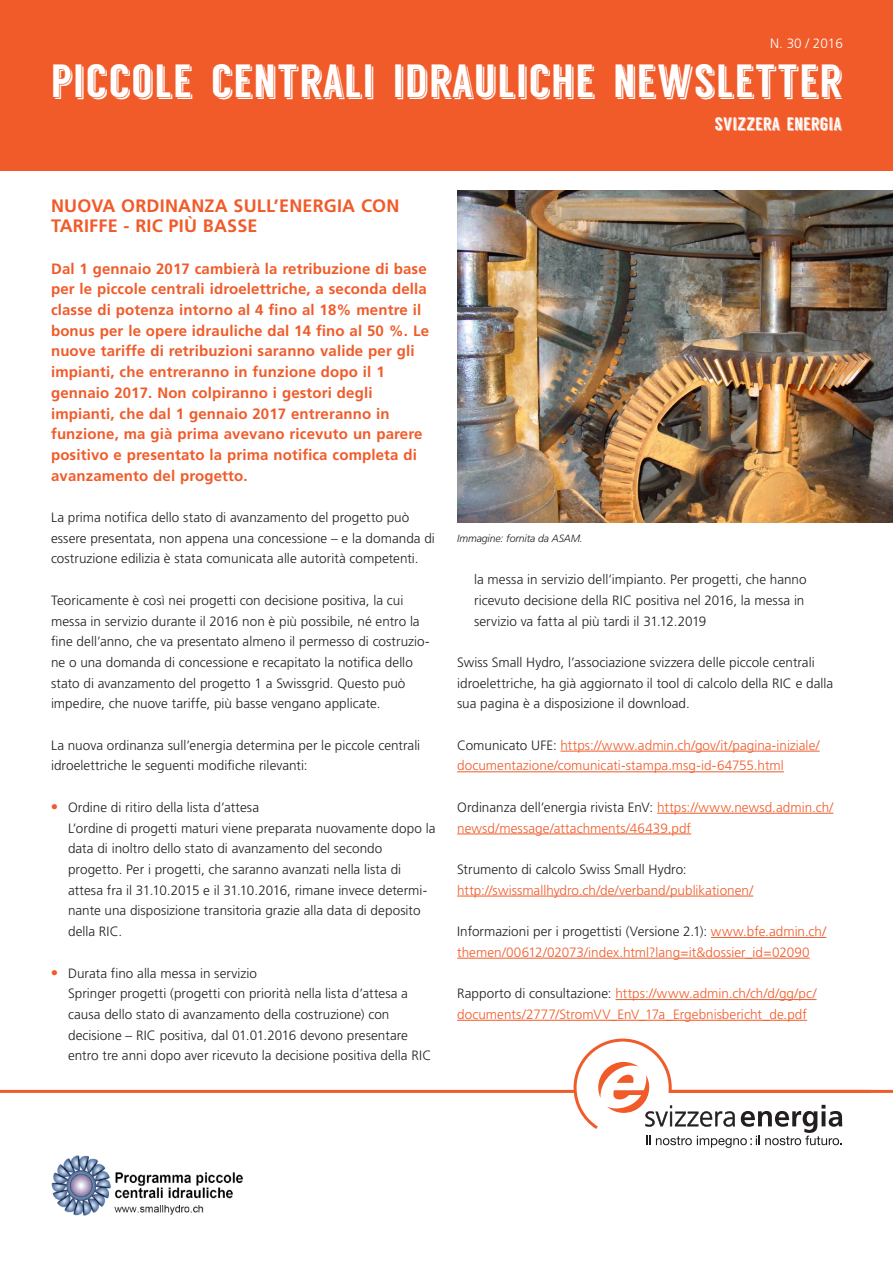
<style>
.page{position:relative;width:893px;height:1263px;background:#fff}
.page>*{position:absolute;margin:0;border:0;box-sizing:border-box;transform-origin:0 0}
.Merkblatttittel{font:46.5px "Langdon";letter-spacing:.005em;color:#fff}
.Kapitel_Zwischentite{font:700 18px/20.7px "Frutiger LT Std";letter-spacing:.01em;color:#f15b2a}
.Merkblattuntertitel{font:18px "Langdon";color:#fff}
.Leadtext{font:700 15px/20.7px "Frutiger LT Std";letter-spacing:.01em;color:#f15b2a}
.Fliesstext{font:300 13.5px/20.7px "Frutiger LT Std";letter-spacing:.005em;color:#231f20}
.Indent_01{font:300 13.5px/20.7px "Frutiger LT Std";color:#231f20}
.Fliesstext-2{font:300 13.5px/20.7px "Frutiger LT Std";letter-spacing:.005em;color:#f15b2a}
.Zielpublikum{font:300 13.5px "Frutiger LT Std";color:#fff}
.Legende{font:italic 300 10.5px "Frutiger LT Std";letter-spacing:-.01em;color:#231f20}
.s1{color:#f15b2a}
.s2{color:#231f20}
</style>
<div class="page">
<div style="left:0;top:0;width:893px;height:170px;background:#f15b2a"></div>
<img style="left:457px;top:191px;width:436px;height:331px">
<hr style="left:560px;top:751px;width:260px;height:1px;background:#f15b2a">
<hr style="left:457px;top:771px;width:327px;height:1px;background:#f15b2a">
<hr style="left:657px;top:813px;width:176px;height:1px;background:#f15b2a">
<hr style="left:457px;top:833px;width:234px;height:1px;background:#f15b2a">
<hr style="left:457px;top:896px;width:296px;height:1px;background:#f15b2a">
<hr style="left:711px;top:937px;width:115px;height:1px;background:#f15b2a">
<hr style="left:457px;top:958px;width:353px;height:1px;background:#f15b2a">
<hr style="left:615px;top:999px;width:201px;height:1px;background:#f15b2a">
<hr style="left:457px;top:1020px;width:350px;height:1px;background:#f15b2a">
<hr style="left:0;top:1090px;width:893px;height:3px;background:#f15b2a">
<svg style="left:572px;top:1038px;width:301px;height:110px"></svg>
<img style="left:51px;top:1156px;width:192px;height:59px">
<p class="Zielpublikum" style="left:770px;top:36px;width:74px">N. 30 / 2016</p>
<p class="Merkblatttittel" style="left:51px;top:56px;width:792px">PICCOLE CENTRALI IDRAULICHE NEWSLETTER</p>
<p class="Merkblattuntertitel" style="left:715px;top:114px;width:128px">SVIZZERA ENERGIA</p>
<p class="Kapitel_Zwischentite" style="left:51px;top:195px;width:350px">NUOVA ORDINANZA SULL’ENERGIA CON<br>TARIFFE - RIC PIÙ BASSE</p>
<p class="Leadtext" style="left:51px;top:258px;width:379px">Dal 1 gennaio 2017 cambierà la retribuzione di base per le piccole centrali idroelettriche, a seconda della classe di potenza intorno al 4 fino al 18% mentre il bonus per le opere idrauliche dal 14 fino al 50 %. Le nuove tariffe di retribuzioni saranno valide per gli impianti, che entreranno in funzione dopo il 1 gennaio 2017. Non colpiranno i gestori degli impianti, che dal 1 gennaio 2017 entreranno in funzione, ma già prima avevano ricevuto un parere positivo e presentato la prima notifica completa di avanzamento del progetto.</p>
<p class="Fliesstext" style="left:51px;top:507px;width:385px">La prima notifica dello stato di avanzamento del progetto può essere presentata, non appena una concessione – e la domanda di costruzione edilizia è stata comunicata alle autorità competenti.</p>
<p class="Fliesstext" style="left:51px;top:590px;width:380px">Teoricamente è così nei progetti con decisione positiva, la cui messa in servizio durante il 2016 non è più possibile, né entro la fine dell’anno, che va presentato almeno il permesso di costruzio&shy;ne o una domanda di concessione e recapitato la notifica dello stato di avanzamento del progetto 1 a Swissgrid. Questo può impedire, che nuove tariffe, più basse vengano applicate.</p>
<p class="Fliesstext" style="left:51px;top:735px;width:371px">La nuova ordinanza sull’energia determina per le piccole centrali idroelettriche le seguenti modifiche rilevanti:</p>
<p class="Indent_01" style="left:51px;top:797px;width:210px"><span class="s1">●</span> Ordine di ritiro della lista d’attesa</p>
<p class="Indent_01" style="left:68px;top:818px;width:369px">L’ordine di progetti maturi viene preparata nuovamente dopo la data di inoltro dello stato di avanzamento del secondo progetto. Per i progetti, che saranno avanzati nella lista di attesa fra il 31.10.2015 e il 31.10.2016, rimane invece determi&shy;nante una disposizione transitoria grazie alla data di deposito della RIC.</p>
<p class="Indent_01" style="left:51px;top:963px;width:208px"><span class="s1">●</span> Durata fino alla messa in servizio</p>
<p class="Indent_01" style="left:68px;top:983px;width:365px">Springer progetti (progetti con priorità nella lista d’attesa a causa dello stato di avanzamento della costruzione) con decisione – RIC positiva, dal 01.01.2016 devono presentare entro tre anni dopo aver ricevuto la decisione positiva della RIC</p>
<p class="Legende" style="left:457px;top:533px;width:127px">Immagine: fornita da ASAM.</p>
<p class="Indent_01" style="left:474px;top:569px;width:334px">la messa in servizio dell’impianto. Per progetti, che hanno ricevuto decisione della RIC positiva nel 2016, la messa in servizio va fatta al più tardi il 31.12.2019</p>
<p class="Fliesstext" style="left:457px;top:652px;width:378px">Swiss Small Hydro, l’associazione svizzera delle piccole centrali idroelettriche, ha già aggiornato il tool di calcolo della RIC e dalla sua pagina è a disposizione il download.</p>
<p class="Fliesstext-2" style="left:457px;top:735px;width:364px"><span class="s2">Comunicato UFE:</span> https://www.admin.ch/gov/it/pagina-iniziale/ documentazione/comunicati-stampa.msg-id-64755.html</p>
<p class="Fliesstext-2" style="left:457px;top:797px;width:378px"><span class="s2">Ordinanza dell’energia rivista EnV:</span> https://www.newsd.admin.ch/ newsd/message/attachments/46439.pdf</p>
<p class="Fliesstext" style="left:457px;top:859px;width:231px">Strumento di calcolo Swiss Small Hydro:</p>
<p class="Fliesstext-2" style="left:457px;top:880px;width:298px">http://swissmallhydro.ch/de/verband/publikationen/</p>
<p class="Fliesstext-2" style="left:457px;top:921px;width:371px"><span class="s2">Informazioni per i progettisti (Versione 2.1):</span> www.bfe.admin.ch/ themen/00612/02073/index.html?lang=it&amp;dossier_id=02090</p>
<p class="Fliesstext-2" style="left:457px;top:983px;width:361px"><span class="s2">Rapporto di consultazione:</span> https://www.admin.ch/ch/d/gg/pc/ documents/2777/StromVV_EnV_17a_Ergebnisbericht_de.pdf</p>
</div>
